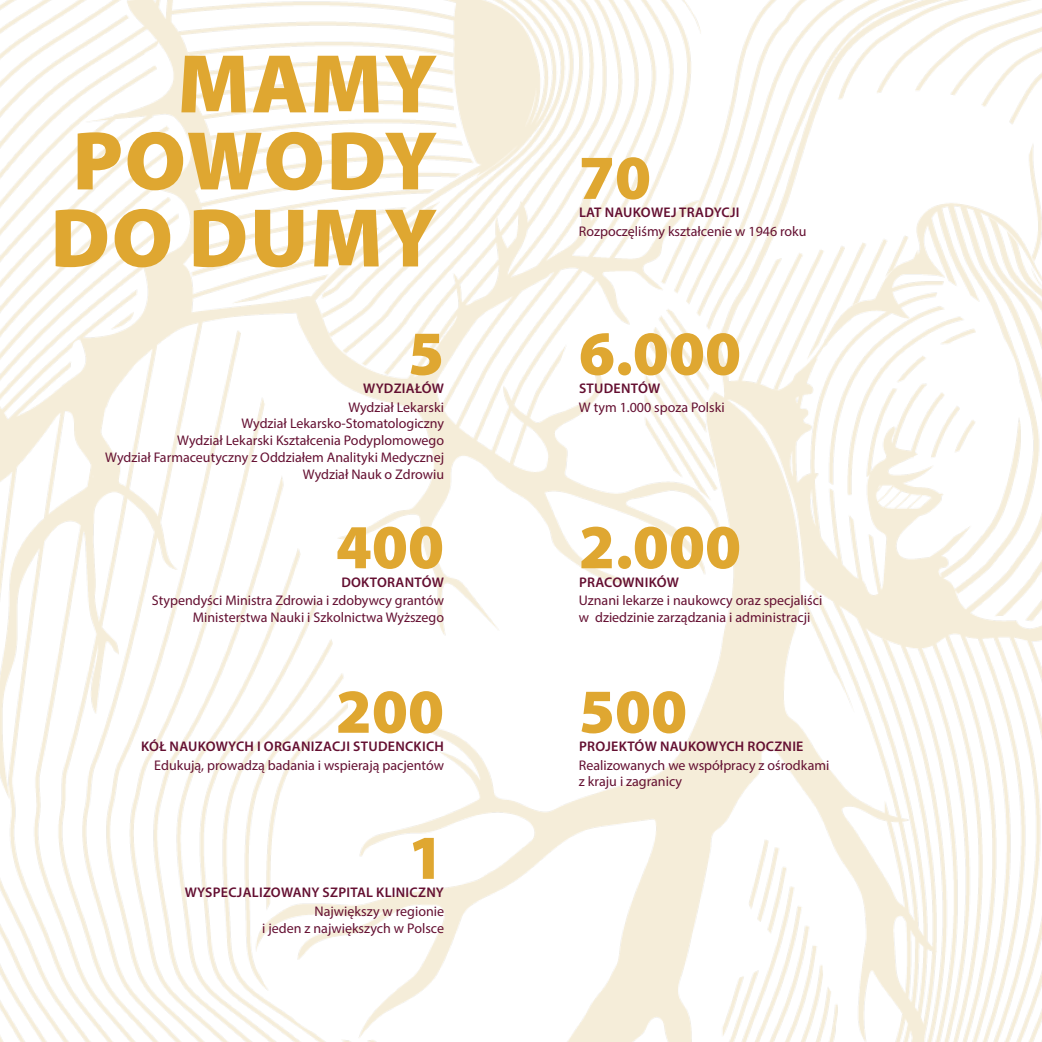
<style>
.page{position:relative;width:1042px;height:1042px;background:#fff}
.page>*{position:absolute;margin:0;border:0;box-sizing:border-box;transform-origin:0 0}
.t1{font:900 84px/77px "Myriad Pro";letter-spacing:.02em;color:#dfa731;text-align:justify}
.t2{font:900 63px "Myriad Pro";color:#dfa731}
.t3{font:14px/16.8px "Myriad Pro";color:#640f31;text-align:right}
.t4{font:600 14px "Myriad Pro";letter-spacing:.02em;color:#640f31}
</style>
<div class="page">
<img style="left:0;top:0;width:1042px;height:1042px">
<h1 class="t1" style="left:50px;top:46px;width:388px;text-indent:127px">MAMY POWODY DO DUMY</h1>
<h2 class="t2" style="left:408px;top:318px;width:38px">5</h2>
<p class="t3" style="left:105px;top:398px;width:340px">Wydział Lekarski<br>Wydział Lekarsko-Stomatologiczny<br>Wydział Lekarski Kształcenia Podyplomowego<br>Wydział Farmaceutyczny z Oddziałem Analityki Medycznej Wydział Nauk o Zdrowiu</p>
<p class="t4" style="left:363px;top:379px;width:82px">WYDZIAŁÓW</p>
<h2 class="t2" style="left:336px;top:511px;width:110px">400</h2>
<p class="t3" style="left:152px;top:592px;width:294px">Stypendyści Ministra Zdrowia i zdobywcy grantów<br>Ministerstwa Nauki i Szkolnictwa Wyższego</p>
<p class="t4" style="left:341px;top:573px;width:104px">DOKTORANTÓW</p>
<h2 class="t2" style="left:336px;top:676px;width:110px">200</h2>
<p class="t3" style="left:154px;top:756px;width:291px">Edukują, prowadzą badania i wspierają pacjentów</p>
<p class="t4" style="left:141px;top:737px;width:304px">KÓŁ NAUKOWYCH I ORGANIZACJI STUDENCKICH</p>
<h2 class="t2" style="left:408px;top:822px;width:38px">1</h2>
<p class="t3" style="left:262px;top:902px;width:183px">Największy w regionie<br>i jeden z największych w Polsce</p>
<p class="t4" style="left:185px;top:883px;width:261px">WYSPECJALIZOWANY SZPITAL KLINICZNY</p>
<h2 class="t2" style="left:579px;top:142px;width:74px">70</h2>
<p class="t3" style="left:579px;top:222px;width:229px">Rozpoczęliśmy kształcenie w 1946 roku</p>
<p class="t4" style="left:579px;top:204px;width:162px">LAT NAUKOWEJ TRADYCJI</p>
<h2 class="t2" style="left:579px;top:318px;width:164px">6.000</h2>
<p class="t3" style="left:579px;top:398px;width:147px">W tym 1.000 spoza Polski</p>
<p class="t4" style="left:579px;top:379px;width:83px">STUDENTÓW</p>
<h2 class="t2" style="left:579px;top:511px;width:164px">2.000</h2>
<p class="t3" style="left:579px;top:592px;width:245px;text-align:left">Uznani lekarze i naukowcy oraz specjaliści w dziedzinie zarządzania i administracji</p>
<p class="t4" style="left:579px;top:573px;width:101px">PRACOWNIKÓW</p>
<h2 class="t2" style="left:579px;top:676px;width:110px">500</h2>
<p class="t3" style="left:579px;top:756px;width:252px;text-align:left">Realizowanych we współpracy z ośrodkami z kraju i zagranicy</p>
<p class="t4" style="left:579px;top:737px;width:226px">PROJEKTÓW NAUKOWYCH ROCZNIE</p>
</div>
